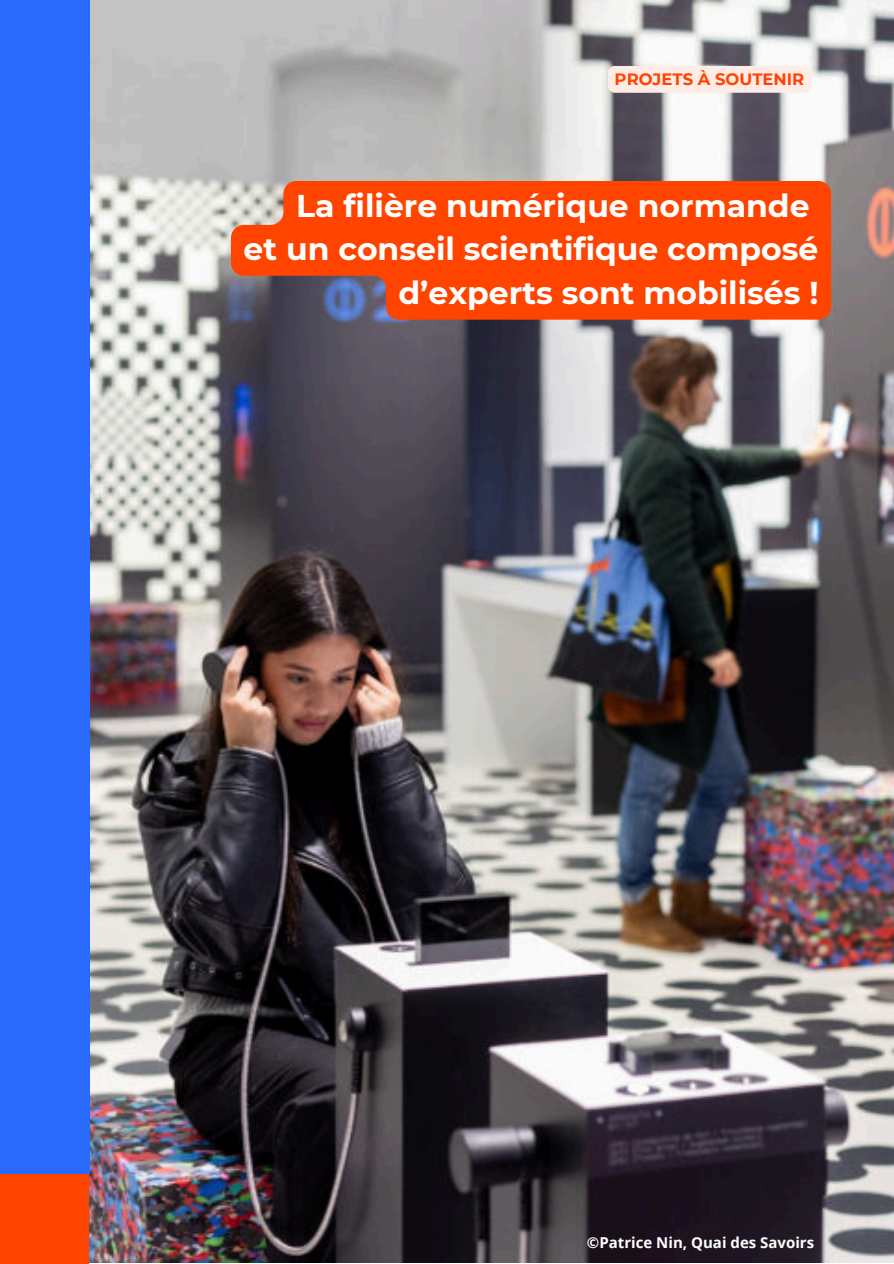
<style>
.page{position:relative;width:894px;height:1264px;background:#fff}
.page>*{position:absolute;margin:0;border:0;box-sizing:border-box;transform-origin:0 0}
.t1{font:700 31.5px/43.8px "Montserrat";color:#fff;text-align:right}
.t2{font:700 16.5px "Montserrat";color:#f40}
.t3{font:700 15px "Open Sans";color:#fff}
</style>
<div class="page">
<img style="left:89px;top:0;width:804px;height:1262px">
<div style="left:0;top:0;width:89px;height:1173px;background:#2969fb"></div>
<div style="left:0;top:1174px;width:89px;height:89px;background:#f40"></div>
<div style="left:608px;top:66px;width:202px;height:27px;background:#ffece6"></div>
<svg style="left:231px;top:181px;width:599px;height:139px;background:#ef4a10"></svg>
<h2 class="t2" style="left:614px;top:69px;width:191px">PROJETS À SOUTENIR</h2>
<p class="t1" style="left:243px;top:183px;width:576px">La filière numérique normande<br>et un conseil scientifique composé d’experts sont mobilisés !</p>
<h1 class="t3" style="left:586px;top:1231px;width:229px">©Patrice Nin, Quai des Savoirs</h1>
</div>
